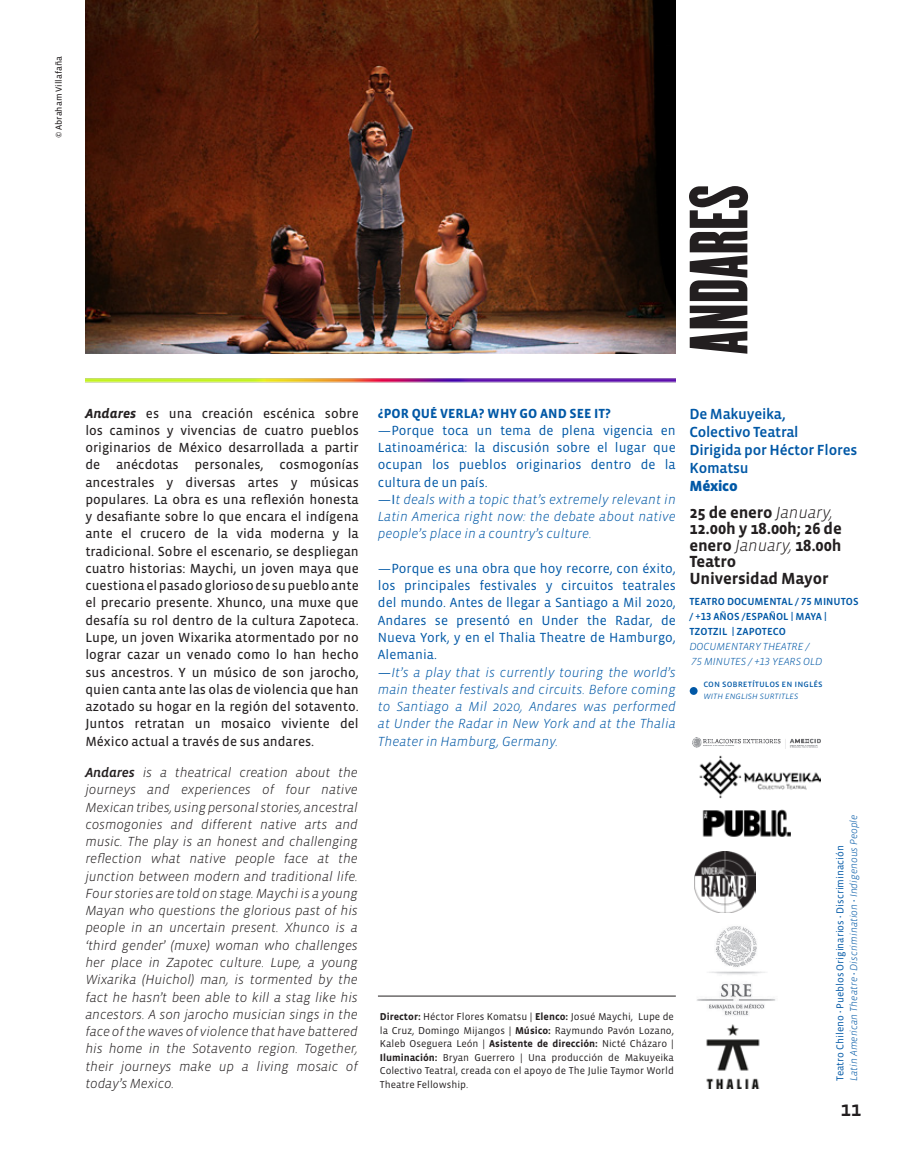
<style>
.page{position:relative;width:915px;height:1170px;background:#fff}
.page>*{position:absolute;margin:0;border:0;box-sizing:border-box;transform-origin:0 0}
.t1{font:72px "Champion HTF Featherweight";letter-spacing:.01em;color:#231f20}
.t2{font:500 21px "Vista Sans OTCE";color:#231f20}
.t3{font:700 16.5px/16.5px "Vista Sans OTCE";letter-spacing:-.01em;color:#231f20}
.t4{font:500 15px/18px "Vista Sans OTCE";letter-spacing:-.015em;color:#0158a6}
.t5{font:900 15px "Vista Sans OTCE";letter-spacing:-.015em;color:#0158a6}
.t6{font:13.5px/17.2px "Vista Sans OTCE";color:#231f20;text-align:justify}
.t7{font:italic 300 13.5px/17.2px "Vista Sans OTCE";letter-spacing:-.01em;color:#231f20;text-align:justify}
.t8{font:13.5px/17.2px "Vista Sans OTCE";color:#0158a6;text-align:justify}
.t9{font:italic 300 13.5px/17.2px "Vista Sans OTCE";color:#0158a6;text-align:justify}
.t10{font:700 13.5px "Vista Sans OTCE";color:#0158a6}
.t11{font:500 10.5px/15px "Vista Sans OTCE";color:#0158a6}
.t12{font:italic 300 10.5px "Vista Sans OTCE";color:#0158a6}
.t13{font:10.2px/13.5px "Vista Sans OTCE";color:#231f20;text-align:justify}
.t14{font:italic 300 10.2px "Vista Sans OTCE";color:#0158a6}
.t15{font:10.2px "Vista Sans OTCE";color:#0158a6}
.t16{font:9.75px "Vista Sans OTCE";color:#0158a6}
.t17{font:italic 300 9.75px "Vista Sans OTCE";color:#0158a6}
.t18{font:9px "Vista Sans OTCE";color:#231f20}
.s1{font-family:"Vista Sans Alt Bold Ita"}
.s2{font-family:"Vista Sans Alt Med Ita";font-weight:400;font-style:normal}
.s3{font-weight:400;font-style:normal}
.s4{font-weight:300;font-style:italic}
.s5{font-weight:700}
.s6{font-family:"Vista Sans Med";font-weight:400;font-style:normal}
.s7{font-family:"Vista Sans Med"}
</style>
<div class="page">
<img style="left:85px;top:0;width:590px;height:354px">
<hr style="left:378px;top:995px;width:297px;height:1px;background:#231f20">
<img style="left:85px;top:379px;width:589px;height:4px">
<img style="left:696px;top:926px;width:80px;height:90px">
<img style="left:702px;top:809px;width:89px;height:28px">
<img style="left:694px;top:851px;width:61px;height:61px">
<img style="left:692px;top:737px;width:128px;height:11px">
<img style="left:699px;top:748px;width:121px;height:51px">
<img style="left:706px;top:1024px;width:54px;height:64px">
<div style="left:689px;top:687px;width:8px;height:7px;background:#0158a6;border-radius:50%"></div>
<p class="t18" style="left:53px;top:138px;width:84px;rotate:-90deg">© Abraham Villafaña</p>
<p class="t1" style="left:674px;top:354px;width:170px;rotate:-90deg">ANDARES</p>
<p class="t6" style="left:85px;top:404px;width:275px"><span class="s1">Andares</span> es una creación escénica sobre los caminos y vivencias de cuatro pueblos originarios de México desarrollada a partir de anécdotas personales, cosmogonías ancestrales y diversas artes y músicas populares. La obra es una reflexión honesta y desafiante sobre lo que encara el indígena ante el crucero de la vida moderna y la tradicional. Sobre el escenario, se despliegan cuatro historias: Maychi, un joven maya que cuestiona el pasado glorioso de su pueblo ante el precario presente. Xhunco, una muxe que desafía su rol dentro de la cultura Zapoteca.<br>Lupe, un joven Wixarika atormentado por no lograr cazar un venado como lo han hecho sus ancestros. Y un músico de son jarocho, quien canta ante las olas de violencia que han azotado su hogar en la región del sotavento.<br>Juntos retratan un mosaico viviente del México actual a través de sus andares.</p>
<p class="t7" style="left:85px;top:763px;width:274px"><span class="s2">Andares</span> is a theatrical creation about the journeys and experiences of four native Mexican tribes, using personal stories, ancestral cosmogonies and different native arts and music. The play is an honest and challenging reflection what native people face at the junction between modern and traditional life.<br>Four stories are told on stage. Maychi is a young Mayan who questions the glorious past of his people in an uncertain present. Xhunco is a ‘third gender’ (muxe) woman who challenges her place in Zapotec culture. Lupe, a young Wixarika (Huichol) man, is tormented by the fact he hasn’t been able to kill a stag like his ancestors. A son jarocho musician sings in the face of the waves of violence that have battered his home in the Sotavento region. Together, their journeys make up a living mosaic of today’s Mexico.</p>
<p class="t10" style="left:378px;top:405px;width:234px">¿POR QUÉ VERLA? WHY GO AND SEE IT?</p>
<p class="t8" style="left:378px;top:421px;width:299px">—Porque toca un tema de plena vigencia en Latinoamérica: la discusión sobre el lugar que ocupan los pueblos originarios dentro de la cultura de un país.</p>
<p class="t9" style="left:378px;top:490px;width:299px"><span class="s3">—I</span>t deals with a topic that’s extremely relevant in Latin America right now: the debate about native people’s place in a country’s culture.</p>
<p class="t8" style="left:378px;top:559px;width:299px">—Porque es una obra que hoy recorre, con éxito, los principales festivales y circuitos teatrales del mundo. Antes de llegar a Santiago a Mil 2020, Andares se presentó en Under the Radar, de Nueva York, y en el Thalia Theatre de Hamburgo, Alemania.</p>
<p class="t9" style="left:378px;top:663px;width:299px"><span class="s3">—</span>It’s a play that is currently touring the world’s main theater festivals and circuits. Before coming to Santiago a Mil 2020, Andares was performed at Under the Radar in New York and at the Thalia Theater in Hamburg, Germany.</p>
<p class="t4" style="left:689px;top:404px;width:98px">De Makuyeika,</p>
<p class="t4" style="left:689px;top:422px;width:111px">Colectivo Teatral</p>
<p class="t4" style="left:689px;top:440px;width:169px">Dirigida por Héctor Flores<br>Komatsu</p>
<p class="t5" style="left:689px;top:477px;width:50px">México</p>
<p class="t3" style="left:689px;top:503px;width:154px">25 de enero <span class="s4">January,<br></span>12.00h y 18.00h; 26 de enero <span class="s4">January,</span> 18.00h</p>
<p class="t3" style="left:689px;top:553px;width:48px">Teatro</p>
<p class="t3" style="left:689px;top:569px;width:140px">Universidad Mayor</p>
<p class="t11" style="left:689px;top:594px;width:171px">TEATRO DOCUMENTAL / 75 MINUTOS / +13 AÑOS /ESPAÑOL | MAYA |</p>
<p class="t11" style="left:689px;top:624px;width:98px">TZOTZIL | ZAPOTECO</p>
<p class="t12" style="left:689px;top:641px;width:121px">DOCUMENTARY THEATRE /</p>
<p class="t12" style="left:691px;top:656px;width:132px">75 MINUTES / +13 YEARS OLD</p>
<p class="t16" style="left:703px;top:677px;width:121px">con sobretítulos en inglés</p>
<p class="t17" style="left:703px;top:690px;width:97px">with english surtitles</p>
<p class="t13" style="left:380px;top:1009px;width:295px"><span class="s5">Director:</span> Héctor Flores Komatsu | <span class="s5">Elenco:</span> Josué Maychi, Lupe de la Cruz, Domingo Mijangos | <span class="s5">Músico:</span> Raymundo Pavón Lozano, Kaleb Oseguera León | <span class="s5">Asistente de dirección:</span> Nicté Cházaro | <span class="s5">Iluminación:</span> Bryan Guerrero | Una producción de Makuyeika Colectivo Teatral, creada con el apoyo de The Julie Taymor World Theatre Fellowship.</p>
<p class="t14" style="left:847px;top:1080px;width:268px;rotate:-90deg">Latin American Theatre <span class="s6">·</span> Discrimination <span class="s6">·</span> Indigenous People</p>
<p class="t15" style="left:834px;top:1080px;width:237px;rotate:-90deg">Teatro Chileno <span class="s7">·</span> Pueblos Originarios <span class="s7">·</span> Discriminación</p>
<p class="t2" style="left:840px;top:1096px;width:22px">11</p>
</div>
